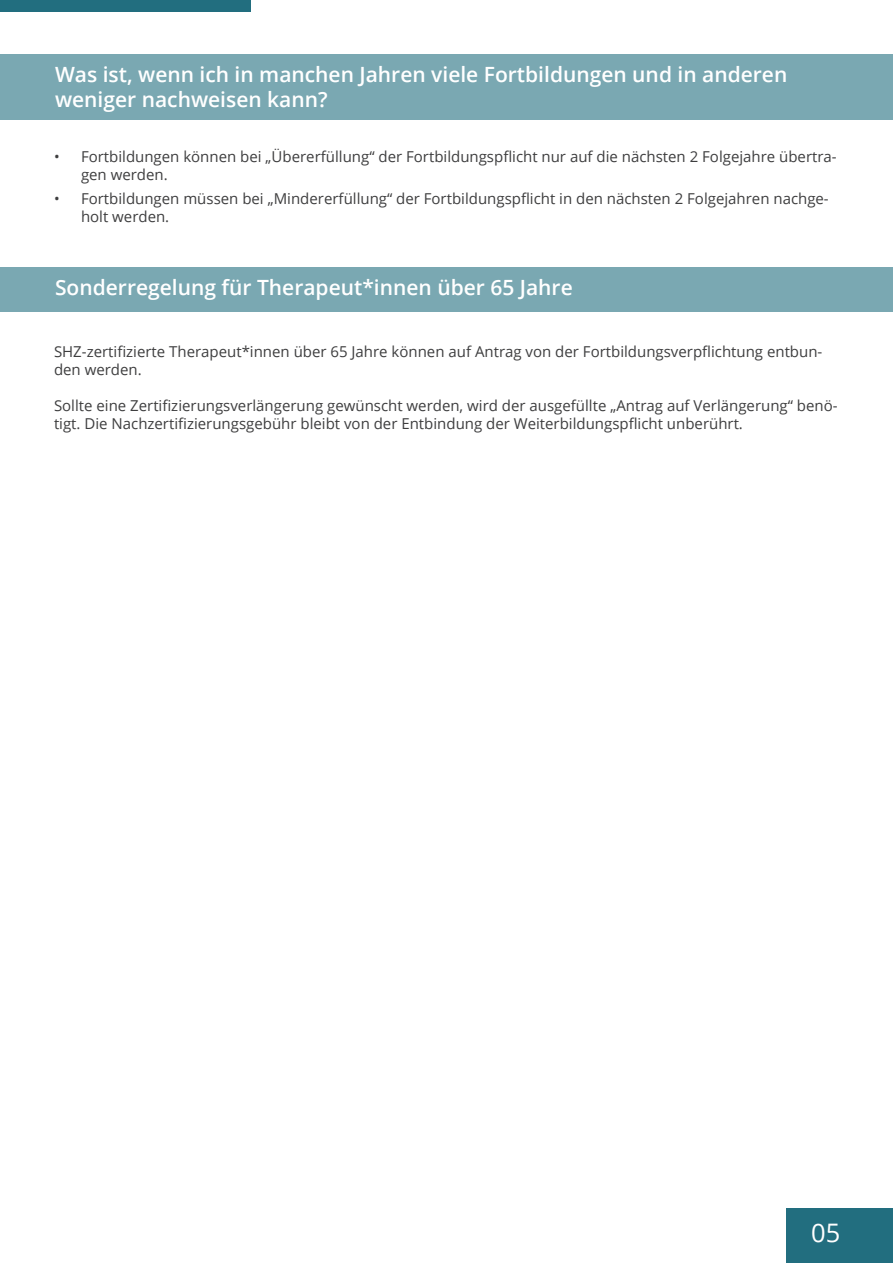
<style>
.page{position:relative;width:893px;height:1263px;background:#fff}
.page>*{position:absolute;margin:0;border:0;box-sizing:border-box;transform-origin:0 0}
.t1{font:25.5px "Open Sans";color:#fff}
.t2{font:600 21px/25.2px "Open Sans";color:#fff}
.t3{font:15px/18px "Open Sans";color:#3e3e3f}
</style>
<div class="page">
<div style="left:787px;top:1209px;width:106px;height:54px;background:#226e7f"></div>
<div style="left:0;top:0;width:250px;height:12px;background:#226e7f"></div>
<div style="left:0;top:54px;width:893px;height:66px;background:#7aa8b2"></div>
<div style="left:0;top:268px;width:893px;height:44px;background:#7aa8b2"></div>
<h2 class="t2" style="left:55px;top:61px;width:734px">Was ist, wenn ich in manchen Jahren viele Fortbildungen und in anderen weniger nachweisen kann?</h2>
<p class="t3" style="left:81px;top:147px;width:757px;text-indent:-27px">• Fortbildungen können bei „Übererfüllung“ der Fortbildungspflicht nur auf die nächsten 2 Folgejahre übertra&shy;gen werden.</p>
<p class="t3" style="left:81px;top:189px;width:749px;text-indent:-27px">• Fortbildungen müssen bei „Mindererfüllung“ der Fortbildungspflicht in den nächsten 2 Folgejahren nachge&shy;holt werden.</p>
<h2 class="t2" style="left:55px;top:275px;width:519px">Sonderregelung für Therapeut*innen über 65 Jahre</h2>
<p class="t3" style="left:54px;top:342px;width:770px">SHZ-zertifizierte Therapeut*innen über 65 Jahre können auf Antrag von der Fortbildungsverpflichtung entbun&shy;den werden.</p>
<p class="t3" style="left:54px;top:396px;width:785px">Sollte eine Zertifizierungsverlängerung gewünscht werden, wird der ausgefüllte „Antrag auf Verlängerung“ benö&shy;tigt. Die Nachzertifizierungsgebühr bleibt von der Entbindung der Weiterbildungspflicht unberührt.</p>
<h1 class="t1" style="left:811px;top:1215px;width:31px">05</h1>
</div>
